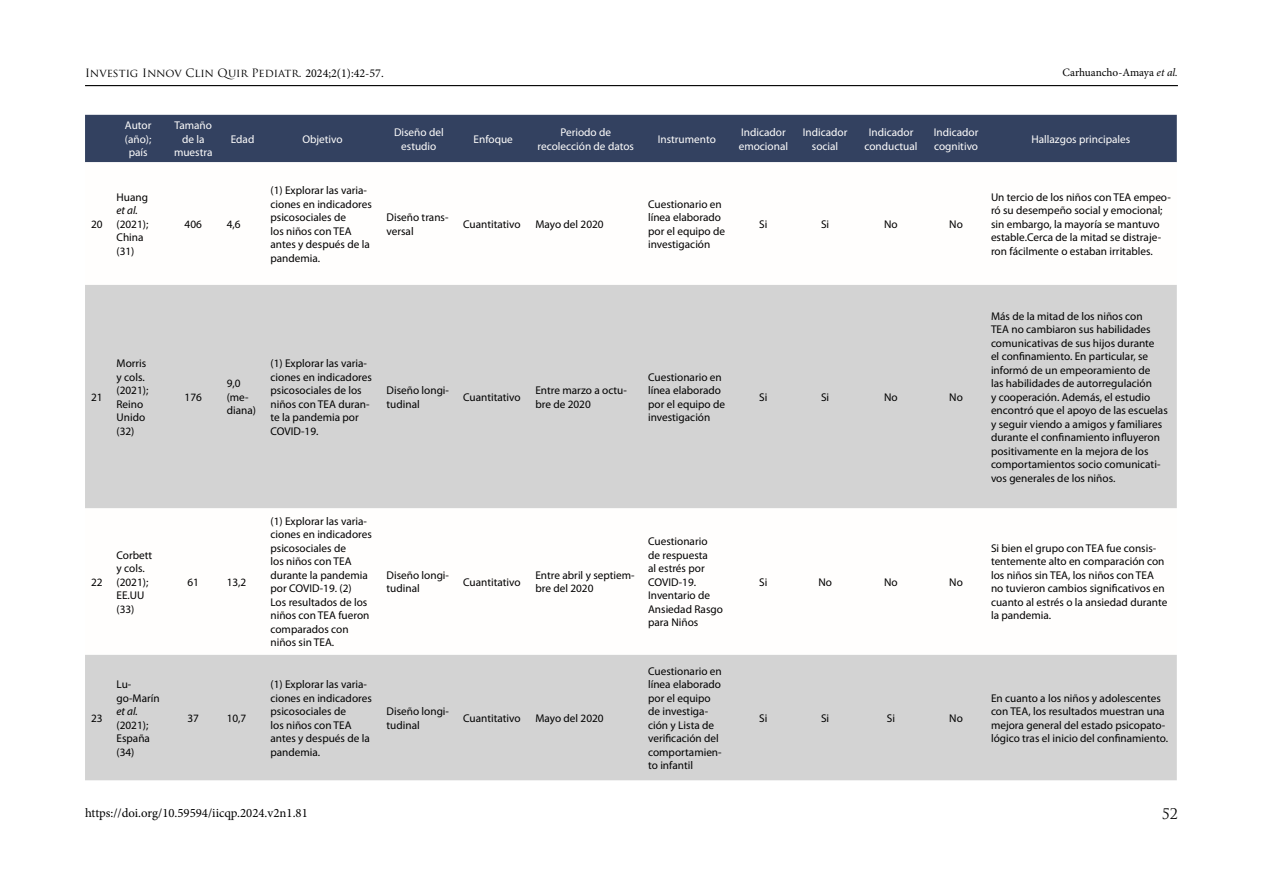
<style>
.page{position:relative;width:1263px;height:893px;background:#fff}
.page>*{position:absolute;margin:0;border:0;box-sizing:border-box;transform-origin:0 0}
.t1{font:14.25px "Trajan Pro";color:#000}
.t2{font:12.75px "Minion Pro";color:#000}
.t3{font:11.25px/13.5px "Myriad Pro";color:#000}
.t4{font:11.25px/13.5px "Myriad Pro";color:#fffefd;text-align:center}
.t5{font:11.25px "Trajan Pro";color:#000}
.t6{font:11.25px "Minion Pro";letter-spacing:-.005em;color:#000}
.t7{font:italic 11.25px "Myriad Pro";color:#000}
.s1{font-family:"Minion Pro";font-size:12px}
.s2{font-style:italic}
</style>
<div class="page">
<hr style="left:85px;top:85px;width:1093px;height:1px;background:#000">
<div style="left:85px;top:115px;width:1092px;height:47px;background:#334160"></div>
<svg style="left:85px;top:285px;width:1092px;height:495px;fill:#d3d3d3"></svg>
<p class="t5" style="left:85px;top:66px;width:300px">Investig Innov Clin Quir Pediatr. <span class="s1">2024;2(1):42-57.</span></p>
<p class="t6" style="left:1063px;top:65px;width:117px">Carhuancho-Amaya <span class="s2">et al.</span></p>
<p class="t3" style="left:91px;top:217px;width:13px">20</p>
<p class="t4" style="left:125px;top:119px;width:28px">Autor (año); país</p>
<p class="t4" style="left:174px;top:119px;width:40px">Tamaño de la muestra</p>
<p class="t4" style="left:231px;top:132px;width:25px">Edad</p>
<p class="t4" style="left:302px;top:132px;width:42px">Objetivo</p>
<p class="t4" style="left:394px;top:125px;width:51px">Diseño del estudio</p>
<p class="t4" style="left:474px;top:132px;width:41px">Enfoque</p>
<p class="t4" style="left:537px;top:125px;width:98px">Periodo de recolección de datos</p>
<p class="t4" style="left:658px;top:132px;width:60px">Instrumento</p>
<p class="t4" style="left:739px;top:125px;width:51px;text-align:left">Indicador emocional</p>
<p class="t4" style="left:803px;top:125px;width:46px">Indicador social</p>
<p class="t4" style="left:864px;top:125px;width:55px">Indicador conductual</p>
<p class="t4" style="left:934px;top:125px;width:46px;text-align:left">Indicador cognitivo</p>
<p class="t4" style="left:1031px;top:132px;width:100px">Hallazgos principales</p>
<p class="t3" style="left:117px;top:190px;width:33px">Huang</p>
<p class="t7" style="left:117px;top:204px;width:23px">et al.</p>
<p class="t3" style="left:117px;top:217px;width:33px">(2021);<br>China (31)</p>
<p class="t3" style="left:185px;top:217px;width:19px">406</p>
<p class="t3" style="left:227px;top:217px;width:15px">4,6</p>
<p class="t3" style="left:270px;top:183px;width:103px">(1) Explorar las varia&shy;ciones en indicadores psicosociales de<br>los niños con TEA antes y después de la pandemia.</p>
<p class="t3" style="left:387px;top:210px;width:63px">Diseño trans&shy;versal</p>
<p class="t3" style="left:463px;top:217px;width:59px">Cuantitativo</p>
<p class="t3" style="left:535px;top:217px;width:70px">Mayo del 2020</p>
<p class="t3" style="left:648px;top:197px;width:79px">Cuestionario en línea elaborado por el equipo de investigación</p>
<p class="t3" style="left:759px;top:217px;width:10px">Si</p>
<p class="t3" style="left:821px;top:217px;width:10px">Si</p>
<p class="t3" style="left:884px;top:217px;width:15px">No</p>
<p class="t3" style="left:949px;top:217px;width:15px">No</p>
<p class="t3" style="left:991px;top:190px;width:181px">Un tercio de los niños con TEA empeo&shy;ró su desempeño social y emocional; sin embargo, la mayoría se mantuvo estable.Cerca de la mitad se distraje&shy;ron fácilmente o estaban irritables.</p>
<p class="t3" style="left:91px;top:390px;width:13px">21</p>
<p class="t3" style="left:117px;top:356px;width:33px">Morris y cols. (2021);<br>Reino<br>Unido (32)</p>
<p class="t3" style="left:185px;top:390px;width:19px">176</p>
<p class="t3" style="left:227px;top:377px;width:31px">9,0 (me&shy;diana)</p>
<p class="t3" style="left:270px;top:356px;width:103px">(1) Explorar las varia&shy;ciones en indicadores psicosociales de los niños con TEA duran&shy;te la pandemia por<br>COVID-19.</p>
<p class="t3" style="left:387px;top:383px;width:64px">Diseño longi&shy;tudinal</p>
<p class="t3" style="left:463px;top:390px;width:59px">Cuantitativo</p>
<p class="t3" style="left:535px;top:383px;width:93px">Entre marzo a octu&shy;bre de 2020</p>
<p class="t3" style="left:648px;top:370px;width:79px">Cuestionario en línea elaborado por el equipo de investigación</p>
<p class="t3" style="left:759px;top:390px;width:10px">Si</p>
<p class="t3" style="left:821px;top:390px;width:10px">Si</p>
<p class="t3" style="left:884px;top:390px;width:15px">No</p>
<p class="t3" style="left:949px;top:390px;width:15px">No</p>
<p class="t3" style="left:991px;top:309px;width:178px">Más de la mitad de los niños con<br>TEA no cambiaron sus habilidades comunicativas de sus hijos durante<br>el confinamiento. En particular, se informó de un empeoramiento de<br>las habilidades de autorregulación<br>y cooperación. Además, el estudio encontró que el apoyo de las escuelas y seguir viendo a amigos y familiares durante el confinamiento influyeron positivamente en la mejora de los comportamientos socio comunicati&shy;vos generales de los niños.</p>
<p class="t3" style="left:91px;top:575px;width:13px">22</p>
<p class="t3" style="left:117px;top:548px;width:37px">Corbett y cols. (2021);<br>EE.UU (33)</p>
<p class="t3" style="left:187px;top:575px;width:13px">61</p>
<p class="t3" style="left:227px;top:575px;width:21px">13,2</p>
<p class="t3" style="left:270px;top:514px;width:103px">(1) Explorar las varia&shy;ciones en indicadores psicosociales de<br>los niños con TEA durante la pandemia por COVID-19. (2)<br>Los resultados de los niños con TEA fueron comparados con niños sin TEA.</p>
<p class="t3" style="left:387px;top:568px;width:64px">Diseño longi&shy;tudinal</p>
<p class="t3" style="left:463px;top:575px;width:59px">Cuantitativo</p>
<p class="t3" style="left:535px;top:568px;width:101px">Entre abril y septiem&shy;bre del 2020</p>
<p class="t3" style="left:648px;top:534px;width:76px">Cuestionario<br>de respuesta<br>al estrés por<br>COVID-19.<br>Inventario de<br>Ansiedad Rasgo para Niños</p>
<p class="t3" style="left:759px;top:575px;width:10px">Si</p>
<p class="t3" style="left:818px;top:575px;width:15px">No</p>
<p class="t3" style="left:884px;top:575px;width:15px">No</p>
<p class="t3" style="left:949px;top:575px;width:15px">No</p>
<p class="t3" style="left:991px;top:541px;width:178px">Si bien el grupo con TEA fue consis&shy;tentemente alto en comparación con los niños sin TEA, los niños con TEA no tuvieron cambios significativos en cuanto al estrés o la ansiedad durante la pandemia.</p>
<p class="t3" style="left:91px;top:711px;width:13px">23</p>
<p class="t3" style="left:117px;top:677px;width:45px">Lu&shy;go-Marín</p>
<p class="t7" style="left:117px;top:704px;width:23px">et al.</p>
<p class="t3" style="left:117px;top:718px;width:35px">(2021);<br>España (34)</p>
<p class="t3" style="left:187px;top:711px;width:13px">37</p>
<p class="t3" style="left:227px;top:711px;width:21px">10,7</p>
<p class="t3" style="left:270px;top:677px;width:103px">(1) Explorar las varia&shy;ciones en indicadores psicosociales de<br>los niños con TEA antes y después de la pandemia.</p>
<p class="t3" style="left:387px;top:704px;width:64px">Diseño longi&shy;tudinal</p>
<p class="t3" style="left:463px;top:711px;width:59px">Cuantitativo</p>
<p class="t3" style="left:535px;top:711px;width:70px">Mayo del 2020</p>
<p class="t3" style="left:648px;top:664px;width:75px">Cuestionario en línea elaborado por el equipo de investiga&shy;ción y Lista de verificación del comportamien&shy;to infantil</p>
<p class="t3" style="left:759px;top:711px;width:10px">Si</p>
<p class="t3" style="left:821px;top:711px;width:10px">Si</p>
<p class="t3" style="left:887px;top:711px;width:10px">Si</p>
<p class="t3" style="left:949px;top:711px;width:15px">No</p>
<p class="t3" style="left:991px;top:691px;width:178px">En cuanto a los niños y adolescentes con TEA, los resultados muestran una mejora general del estado psicopato&shy;lógico tras el inicio del confinamiento.</p>
<p class="t2" style="left:85px;top:805px;width:224px">https://doi.org/10.59594/iicqp.2024.v2n1.81</p>
<p class="t1" style="left:1162px;top:804px;width:18px">52</p>
</div>
